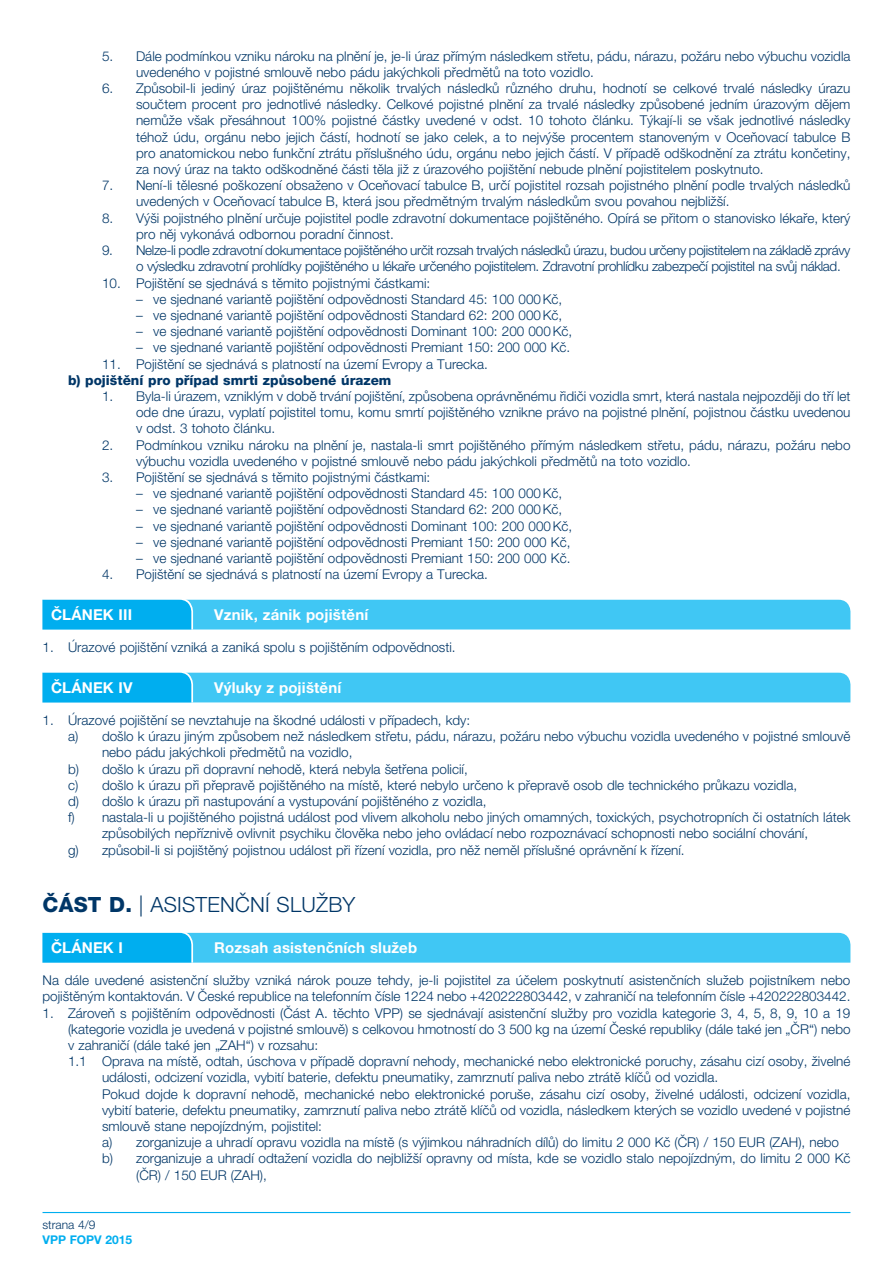
<style>
.page{position:relative;width:893px;height:1263px;background:#fff}
.page>*{position:absolute;margin:0;border:0;box-sizing:border-box;transform-origin:0 0}
.t1{font:300 21px "Helvetica Neue LT Pro";letter-spacing:.01em;color:#003667}
.t2{font:700 15px "Helvetica Neue LT Pro";letter-spacing:.01em;color:#fff}
.t3{font:300 13.5px/16.2px "Helvetica Neue LT Pro";color:#003667}
.t4{font:300 13.5px/16.2px "Helvetica Neue LT Pro";letter-spacing:-.025em;color:#003667}
.t5{font:800 13.5px "Helvetica Neue LT Pro";color:#003667}
.t6{font:700 12px "Helvetica Neue LT Pro";color:#00aeef}
.t7{font:300 12px "Helvetica Neue LT Pro";color:#003667}
.s1{font-weight:800}
</style>
<div class="page">
<hr style="left:43px;top:1212px;width:807px;height:1px;background:#00aeef">
<svg style="left:43px;top:599px;width:807px;height:30px;background:#39c3f3"></svg>
<svg style="left:43px;top:672px;width:807px;height:30px;background:#39c3f3"></svg>
<svg style="left:43px;top:932px;width:807px;height:31px;background:#3cc4f3"></svg>
<p class="t3" style="left:136px;top:47px;width:716px;text-indent:-34px">5. Dále podmínkou vzniku nároku na plnění je, je-li úraz přímým následkem střetu, pádu, nárazu, požáru nebo výbuchu vozidla uvedeného v pojistné smlouvě nebo pádu jakýchkoli předmětů na toto vozidlo.</p>
<p class="t3" style="left:136px;top:80px;width:716px;text-align:justify;text-indent:-34px">6. Způsobil-li jediný úraz pojištěnému několik trvalých následků různého druhu, hodnotí se celkové trvalé následky úrazu součtem procent pro jednotlivé následky. Celkové pojistné plnění za trvalé následky způsobené jedním úrazovým dějem nemůže však přesáhnout 100% pojistné částky uvedené v odst. 10 tohoto článku. Týkají-li se však jednotlivé následky téhož údu, orgánu nebo jejich částí, hodnotí se jako celek, a to nejvýše procentem stanoveným v Oceňovací tabulce B pro anatomickou nebo funkční ztrátu příslušného údu, orgánu nebo jejich částí. V případě odškodnění za ztrátu končetiny, za nový úraz na takto odškodněné části těla již z úrazového pojištění nebude plnění pojistitelem poskytnuto.</p>
<p class="t3" style="left:136px;top:177px;width:716px;text-indent:-34px">7. Není-li tělesné poškození obsaženo v Oceňovací tabulce B, určí pojistitel rozsah pojistného plnění podle trvalých následků uvedených v Oceňovací tabulce B, která jsou předmětným trvalým následkům svou povahou nejbližší.</p>
<p class="t3" style="left:136px;top:209px;width:716px;text-indent:-34px">8. Výši pojistného plnění určuje pojistitel podle zdravotní dokumentace pojištěného. Opírá se přitom o stanovisko lékaře, který pro něj vykonává odbornou poradní činnost.</p>
<p class="t4" style="left:136px;top:242px;width:716px;text-indent:-34px">9. Nelze-li podle zdravotní dokumentace pojištěného určit rozsah trvalých následků úrazu, budou určeny pojistitelem na základě zprávy o výsledku zdravotní prohlídky pojištěného u lékaře určeného pojistitelem. Zdravotní prohlídku zabezpečí pojistitel na svůj náklad.</p>
<p class="t3" style="left:102px;top:274px;width:330px">10. Pojištění se sjednává s těmito pojistnými částkami:</p>
<p class="t3" style="left:136px;top:290px;width:428px">– ve sjednané variantě pojištění odpovědnosti Standard 45: 100 000Kč,</p>
<p class="t3" style="left:136px;top:307px;width:428px">– ve sjednané variantě pojištění odpovědnosti Standard 62: 200 000Kč,</p>
<p class="t3" style="left:136px;top:323px;width:438px">– ve sjednané variantě pojištění odpovědnosti Dominant 100: 200 000Kč,</p>
<p class="t3" style="left:136px;top:339px;width:433px">– ve sjednané variantě pojištění odpovědnosti Premiant 150: 200 000 Kč.</p>
<p class="t3" style="left:102px;top:355px;width:385px">11. Pojištění se sjednává s platností na území Evropy a Turecka.</p>
<p class="t5" style="left:68px;top:372px;width:325px">b) pojištění pro případ smrti způsobené úrazem</p>
<p class="t3" style="left:136px;top:388px;width:716px;text-align:justify;text-indent:-34px">1. Byla-li úrazem, vzniklým v době trvání pojištění, způsobena oprávněnému řidiči vozidla smrt, která nastala nejpozději do tří let ode dne úrazu, vyplatí pojistitel tomu, komu smrtí pojištěného vznikne právo na pojistné plnění, pojistnou částku uvedenou v odst. 3 tohoto článku.</p>
<p class="t3" style="left:136px;top:436px;width:716px;text-indent:-34px">2. Podmínkou vzniku nároku na plnění je, nastala-li smrt pojištěného přímým následkem střetu, pádu, nárazu, požáru nebo výbuchu vozidla uvedeného v pojistné smlouvě nebo pádu jakýchkoli předmětů na toto vozidlo.</p>
<p class="t3" style="left:102px;top:469px;width:330px">3. Pojištění se sjednává s těmito pojistnými částkami:</p>
<p class="t3" style="left:136px;top:485px;width:428px">– ve sjednané variantě pojištění odpovědnosti Standard 45: 100 000Kč,</p>
<p class="t3" style="left:136px;top:501px;width:428px">– ve sjednané variantě pojištění odpovědnosti Standard 62: 200 000Kč,</p>
<p class="t3" style="left:136px;top:517px;width:438px">– ve sjednané variantě pojištění odpovědnosti Dominant 100: 200 000Kč,</p>
<p class="t3" style="left:136px;top:533px;width:436px">– ve sjednané variantě pojištění odpovědnosti Premiant 150: 200 000 Kč,</p>
<p class="t3" style="left:136px;top:550px;width:433px">– ve sjednané variantě pojištění odpovědnosti Premiant 150: 200 000 Kč.</p>
<p class="t3" style="left:102px;top:566px;width:385px">4. Pojištění se sjednává s platností na území Evropy a Turecka.</p>
<p class="t2" style="left:51px;top:605px;width:83px">ČLÁNEK III</p>
<p class="t2" style="left:214px;top:605px;width:155px">Vznik, zánik pojištění</p>
<p class="t3" style="left:43px;top:639px;width:412px">1. Úrazové pojištění vzniká a zaniká spolu s pojištěním odpovědnosti.</p>
<p class="t2" style="left:51px;top:678px;width:83px">ČLÁNEK IV</p>
<p class="t2" style="left:214px;top:678px;width:128px">Výluky z pojištění</p>
<p class="t3" style="left:43px;top:712px;width:429px">1. Úrazové pojištění se nevztahuje na škodné události v případech, kdy:</p>
<p class="t3" style="left:68px;top:728px;width:784px">a) došlo k úrazu jiným způsobem než následkem střetu, pádu, nárazu, požáru nebo výbuchu vozidla uvedeného v pojistné smlouvě</p>
<p class="t3" style="left:102px;top:744px;width:252px">nebo pádu jakýchkoli předmětů na vozidlo,</p>
<p class="t3" style="left:68px;top:760px;width:401px">b) došlo k úrazu při dopravní nehodě, která nebyla šetřena policií,</p>
<p class="t3" style="left:68px;top:777px;width:731px">c) došlo k úrazu při přepravě pojištěného na místě, které nebylo určeno k přepravě osob dle technického průkazu vozidla,</p>
<p class="t3" style="left:68px;top:793px;width:420px">d) došlo k úrazu při nastupování a vystupování pojištěného z vozidla,</p>
<p class="t3" style="left:68px;top:809px;width:784px">f) nastala-li u pojištěného pojistná událost pod vlivem alkoholu nebo jiných omamných, toxických, psychotropních či ostatních látek</p>
<p class="t3" style="left:102px;top:825px;width:708px">způsobilých nepříznivě ovlivnit psychiku člověka nebo jeho ovládací nebo rozpoznávací schopnosti nebo sociální chování,</p>
<p class="t3" style="left:68px;top:841px;width:615px">g) způsobil-li si pojištěný pojistnou událost při řízení vozidla, pro něž neměl příslušné oprávnění k řízení.</p>
<h1 class="t1" style="left:43px;top:892px;width:314px"><span class="s1">ČÁST D.</span> | ASISTENČNÍ SLUŽBY</h1>
<p class="t2" style="left:51px;top:938px;width:74px">ČLÁNEK I</p>
<p class="t2" style="left:214px;top:938px;width:204px">Rozsah asistenčních služeb</p>
<p class="t3" style="left:43px;top:972px;width:809px">Na dále uvedené asistenční služby vzniká nárok pouze tehdy, je-li pojistitel za účelem poskytnutí asistenčních služeb pojistníkem nebo pojištěným kontaktován. V České republice na telefonním čísle 1224 nebo +420222803442, v zahraničí na telefonním čísle +420222803442.</p>
<p class="t3" style="left:68px;top:1004px;width:784px;text-align:justify;text-indent:-26px">1. Zároveň s pojištěním odpovědnosti (Část A. těchto VPP) se sjednávají asistenční služby pro vozidla kategorie 3, 4, 5, 8, 9, 10 a 19 (kategorie vozidla je uvedená v pojistné smlouvě) s celkovou hmotností do 3 500 kg na území České republiky (dále také jen „ČR“) nebo v zahraničí (dále také jen „ZAH“) v rozsahu:</p>
<p class="t3" style="left:68px;top:1053px;width:784px">1. 1 Oprava na místě, odtah, úschova v případě dopravní nehody, mechanické nebo elektronické poruchy, zásahu cizí osoby, živelné</p>
<p class="t3" style="left:102px;top:1069px;width:615px">události, odcizení vozidla, vybití baterie, defektu pneumatiky, zamrznutí paliva nebo ztrátě klíčů od vozidla.</p>
<p class="t3" style="left:102px;top:1085px;width:750px">Pokud dojde k dopravní nehodě, mechanické nebo elektronické poruše, zásahu cizí osoby, živelné události, odcizení vozidla,</p>
<p class="t3" style="left:102px;top:1102px;width:750px">vybití baterie, defektu pneumatiky, zamrznutí paliva nebo ztrátě klíčů od vozidla, následkem kterých se vozidlo uvedené v pojistné</p>
<p class="t3" style="left:102px;top:1118px;width:221px">smlouvě stane nepojízdným, pojistitel:</p>
<p class="t3" style="left:102px;top:1134px;width:738px">a) zorganizuje a uhradí opravu vozidla na místě (s výjimkou náhradních dílů) do limitu 2 000 Kč (ČR) / 150 EUR (ZAH), nebo</p>
<p class="t3" style="left:102px;top:1150px;width:750px">b) zorganizuje a uhradí odtažení vozidla do nejbližší opravny od místa, kde se vozidlo stalo nepojízdným, do limitu 2 000 Kč</p>
<p class="t3" style="left:136px;top:1166px;width:132px">(ČR) / 150 EUR (ZAH),</p>
<p class="t7" style="left:43px;top:1218px;width:55px">strana 4/9</p>
<p class="t6" style="left:43px;top:1232px;width:91px">VPP FOPV 2015</p>
</div>
